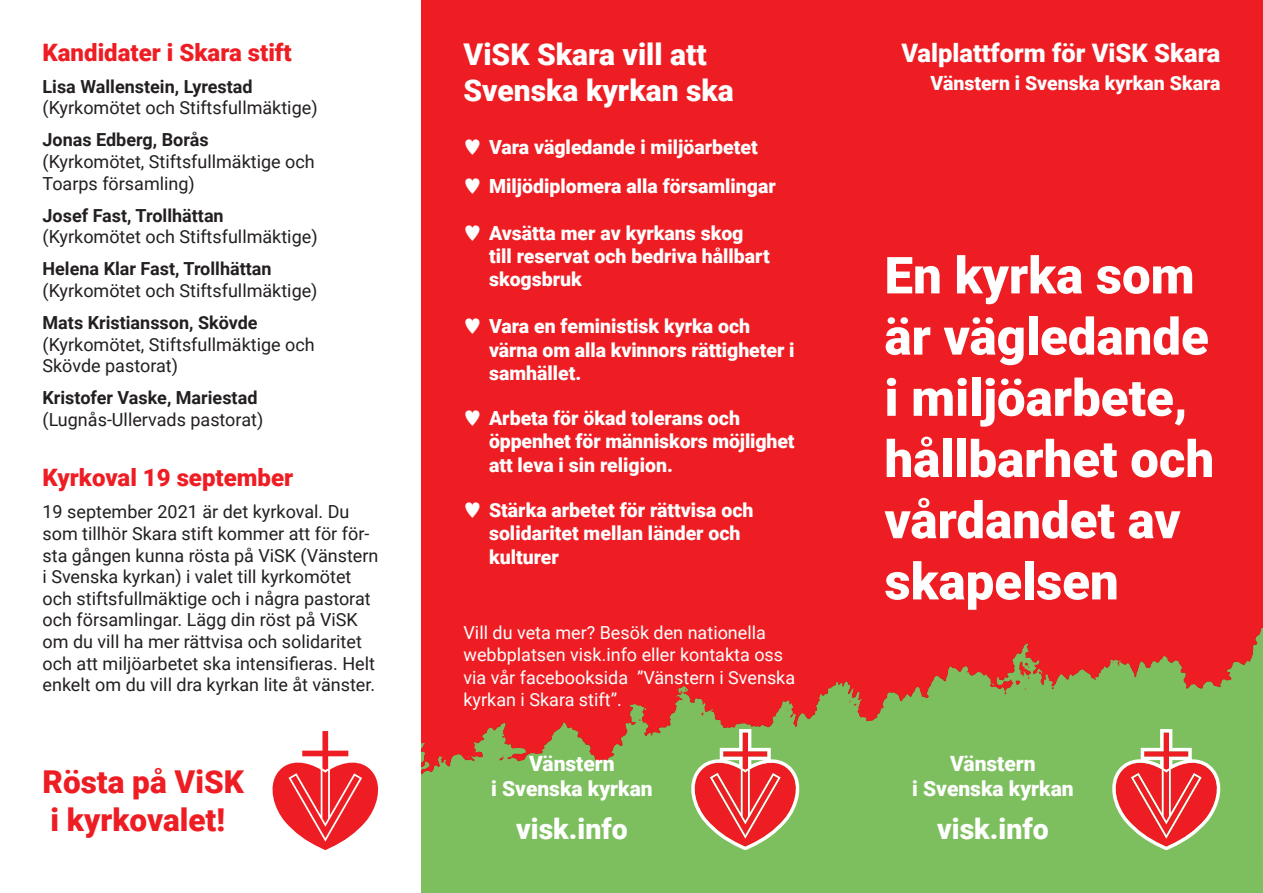
<style>
.page{position:relative;width:1263px;height:893px;background:#fff}
.page>*{position:absolute;margin:0;border:0;box-sizing:border-box;transform-origin:0 0}
.t1{font:900 51px/61.2px "Roboto";color:#fff}
.Bulleted_List{font:900 31.5px "Roboto";color:#ee1d23}
.t2{font:900 30px/36px "Roboto";color:#fff}
.t3{font:900 28.5px "Roboto";color:#fff}
.t4{font:900 25.5px "Roboto";color:#fff}
.Bulleted_List-2{font:900 24px "Roboto";color:#ee1d23}
.t5{font:900 21px "Roboto";color:#fff}
.t6{font:900 19.5px/23.4px "Roboto";color:#fff}
.Bulleted_List-3{font:18px/21.6px "Roboto";color:#231f20}
.Bulleted_List-4{font:18px/22.2px "Roboto";color:#fff}
.s1{font-weight:700}
.s2{font-family:"Adobe Myungjo Std";font-weight:500;font-size:18px}
</style>
<div class="page">
<div style="left:421px;top:0;width:842px;height:893px;background:#ee1d23"></div>
<img style="left:421px;top:628px;width:842px;height:265px">
<svg style="left:691px;top:729px;width:108px;height:121px"></svg>
<svg style="left:1112px;top:729px;width:108px;height:121px"></svg>
<svg style="left:272px;top:731px;width:106px;height:119px"></svg>
<p class="Bulleted_List-2" style="left:43px;top:35px;width:251px">Kandidater i Skara stift</p>
<p class="Bulleted_List-3" style="left:43px;top:75px;width:277px"><span class="s1">Lisa Wallenstein, Lyrestad </span>(Kyrkomötet och Stiftsfullmäktige)</p>
<p class="Bulleted_List-3" style="left:43px;top:128px;width:274px"><span class="s1">Jonas Edberg, Borås </span>(Kyrkomötet, Stiftsfullmäktige och<br>Toarps församling)</p>
<p class="Bulleted_List-3" style="left:43px;top:204px;width:277px"><span class="s1">Josef Fast, Trollhättan </span>(Kyrkomötet och Stiftsfullmäktige)</p>
<p class="Bulleted_List-3" style="left:43px;top:257px;width:277px"><span class="s1">Helena Klar Fast, Trollhättan </span>(Kyrkomötet och Stiftsfullmäktige)</p>
<p class="Bulleted_List-3" style="left:43px;top:311px;width:274px"><span class="s1">Mats Kristiansson, Skövde </span>(Kyrkomötet, Stiftsfullmäktige och<br>Skövde pastorat)</p>
<p class="Bulleted_List-3" style="left:43px;top:386px;width:222px"><span class="s1">Kristofer Vaske, Mariestad </span>(Lugnås-Ullervads pastorat)</p>
<p class="Bulleted_List-2" style="left:43px;top:461px;width:252px">Kyrkoval 19 september</p>
<p class="Bulleted_List-3" style="left:43px;top:500px;width:308px">19 september 2021 är det kyrkoval. Du</p>
<p class="Bulleted_List-3" style="left:43px;top:522px;width:337px">som tillhör Skara stift kommer att för för&shy;sta gången kunna rösta på ViSK (Vänstern i Svenska kyrkan) i valet till kyrkomötet och stiftsfullmäktige och i några pastorat och församlingar. Lägg din röst på ViSK om du vill ha mer rättvisa och solidaritet och att miljöarbetet ska intensifieras. Helt enkelt om du vill dra kyrkan lite åt vänster.</p>
<p class="Bulleted_List" style="left:43px;top:760px;width:203px">Rösta på ViSK</p>
<p class="Bulleted_List" style="left:50px;top:797px;width:176px">i kyrkovalet!</p>
<p class="t2" style="left:463px;top:35px;width:272px">ViSK Skara vill att<br>Svenska kyrkan ska</p>
<p class="t6" style="left:463px;top:135px;width:296px"><span class="s2">♥</span> Vara vägledande i miljöarbetet</p>
<p class="t6" style="left:463px;top:173px;width:314px"><span class="s2">♥</span> Miljödiplomera alla församlingar</p>
<p class="t6" style="left:463px;top:220px;width:281px"><span class="s2">♥</span> Avsätta mer av kyrkans skog</p>
<p class="t6" style="left:489px;top:244px;width:282px">till reservat och bedriva hållbart skogsbruk</p>
<p class="t6" style="left:489px;top:314px;width:307px;text-indent:-26px"><span class="s2">♥</span> Vara en feministisk kyrka och värna om alla kvinnors rättigheter i samhället.</p>
<p class="t6" style="left:489px;top:406px;width:307px;text-indent:-26px"><span class="s2">♥</span> Arbeta för ökad tolerans och öppenhet för människors möjlighet att leva i sin religion.</p>
<p class="t6" style="left:463px;top:497px;width:292px"><span class="s2">♥</span> Stärka arbetet för rättvisa och</p>
<p class="t6" style="left:489px;top:521px;width:253px">solidaritet mellan länder och</p>
<p class="t6" style="left:489px;top:544px;width:71px">kulturer</p>
<p class="Bulleted_List-4" style="left:463px;top:621px;width:333px">Vill du veta mer? Besök den nationella webbplatsen visk.info eller kontakta oss via vår facebooksida ”Vänstern i Svenska kyrkan i Skara stift”.</p>
<p class="t5" style="left:529px;top:749px;width:87px">Vänstern</p>
<p class="t5" style="left:491px;top:774px;width:163px">i Svenska kyrkan</p>
<p class="t3" style="left:516px;top:809px;width:113px">visk.info</p>
<p class="t4" style="left:901px;top:35px;width:321px">Valplattform för ViSK Skara</p>
<p class="t6" style="left:930px;top:70px;width:291px">Vänstern i Svenska kyrkan Skara</p>
<p class="t1" style="left:884px;top:243px;width:331px">En kyrka som är vägledande i miljöarbete, hållbarhet och vårdandet av skapelsen</p>
<p class="t5" style="left:950px;top:749px;width:87px">Vänstern</p>
<p class="t5" style="left:912px;top:774px;width:163px">i Svenska kyrkan</p>
<p class="t3" style="left:937px;top:809px;width:113px">visk.info</p>
</div>
